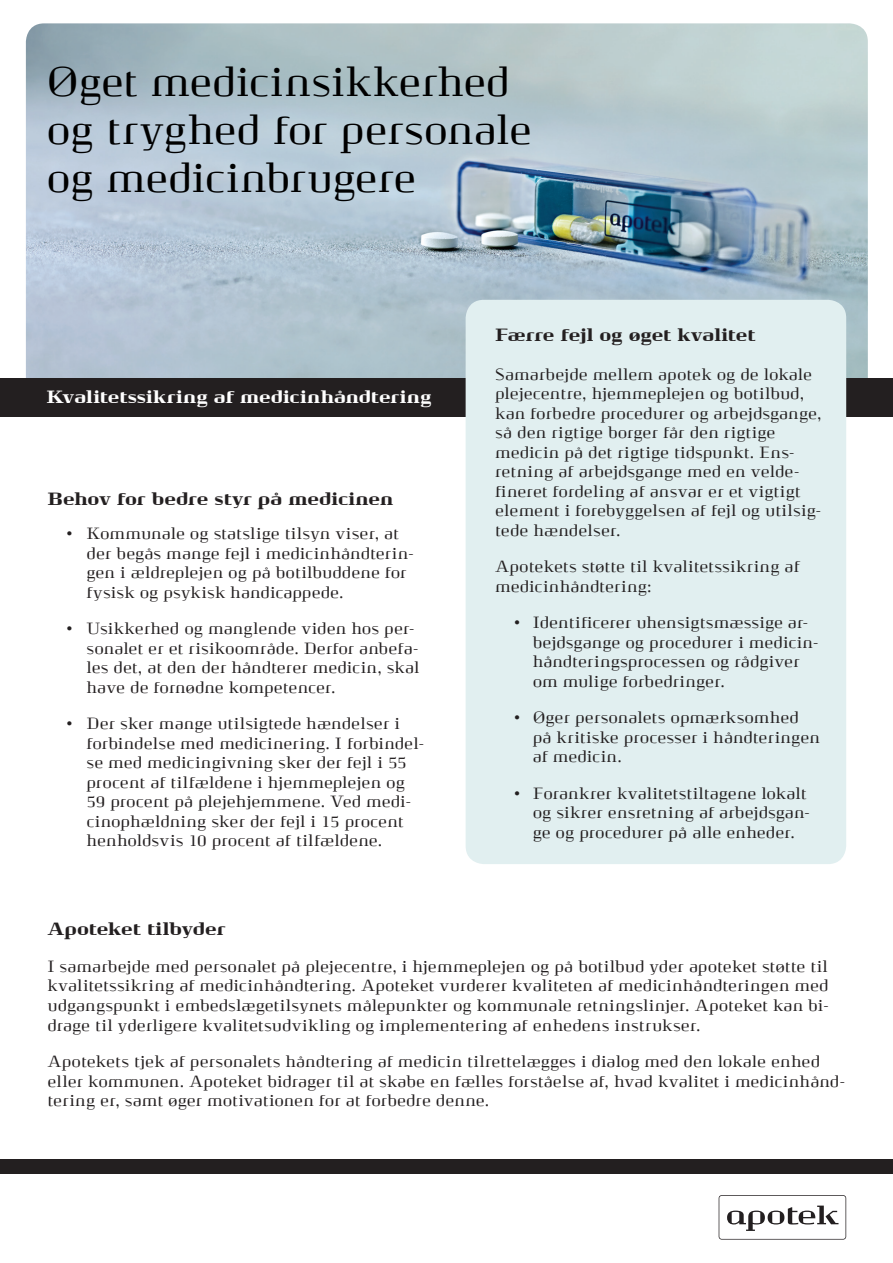
<style>
.page{position:relative;width:893px;height:1263px;background:#fff}
.page>*{position:absolute;margin:0;border:0;box-sizing:border-box;transform-origin:0 0}
.t1{font:42px/48px "Pharma";letter-spacing:-.01em;color:#000}
.t2{font:900 18px "Pharma";letter-spacing:-.01em;color:#231f20}
.t3{font:900 18px "Pharma";color:#fff}
.t4{font:16.5px/19.5px "Pharma";letter-spacing:.005em;color:#231f20}
</style>
<div class="page">
<div style="left:0;top:1159px;width:893px;height:15px;background:#231f20"></div>
<div style="left:719px;top:1195px;width:127px;height:44px;background:#a9a8a8;border-radius:3px"></div>
<div style="left:719px;top:1196px;width:126px;height:43px;background:#fff;border-radius:2px"></div>
<svg style="left:727px;top:1205px;width:111px;height:26px"></svg>
<img style="left:26px;top:23px;width:842px;height:355px">
<div style="left:0;top:378px;width:893px;height:39px;background:#231f20"></div>
<div style="left:466px;top:300px;width:380px;height:564px;background:#e1eff0;border-radius:18px"></div>
<h1 class="t1" style="left:46px;top:57px;width:487px">Øget medicinsikkerhed og tryghed for personale og medicinbrugere</h1>
<p class="t3" style="left:46px;top:386px;width:387px">Kvalitetssikring af medicinhåndtering</p>
<p class="t2" style="left:48px;top:488px;width:347px">Behov for bedre styr på medicinen</p>
<p class="t4" style="left:87px;top:524px;width:329px;text-indent:-21px">• Kommunale og statslige tilsyn viser, at der begås mange fejl i medicinhåndterin&shy;gen i ældreplejen og på botilbuddene for fysisk og psykisk handicappede.</p>
<p class="t4" style="left:86px;top:619px;width:335px;text-indent:-21px">• Usikkerhed og manglende viden hos per&shy;sonalet er et risikoområde. Derfor anbefa&shy;les det, at den der håndterer medicin, skal have de fornødne kompetencer.</p>
<p class="t4" style="left:86px;top:714px;width:339px;text-indent:-21px">• Der sker mange utilsigtede hændelser i forbindelse med medicinering. I forbindel&shy;se med medicingivning sker der fejl i 55 procent af tilfældene i hjemmeplejen og 59 procent på plejehjemmene. Ved medi&shy;cinophældning sker der fejl i 15 procent henholdsvis 10 procent af tilfældene.</p>
<p class="t2" style="left:495px;top:324px;width:262px">Færre fejl og øget kvalitet</p>
<p class="t4" style="left:495px;top:364px;width:328px">Samarbejde mellem apotek og de lokale plejecentre, hjemmeplejen og botilbud, kan forbedre procedurer og arbejdsgange, så den rigtige borger får den rigtige medicin på det rigtige tidspunkt. Ens&shy;retning af arbejdsgange med en velde&shy;fineret fordeling af ansvar er et vigtigt element i forebyggelsen af fejl og utilsig&shy;tede hændelser.</p>
<p class="t4" style="left:495px;top:557px;width:306px">Apotekets støtte til kvalitetssikring af medicinhåndtering:</p>
<p class="t4" style="left:533px;top:613px;width:287px;text-indent:-20px">• Identificerer uhensigtsmæssige ar&shy;bejdsgange og procedurer i medicin&shy;håndteringsprocessen og rådgiver om mulige forbedringer.</p>
<p class="t4" style="left:533px;top:708px;width:289px;text-indent:-20px">• Øger personalets opmærksomhed på kritiske processer i håndteringen af medicin.</p>
<p class="t4" style="left:533px;top:783px;width:279px;text-indent:-20px">• Forankrer kvalitetstiltagene lokalt og sikrer ensretning af arbejdsgan&shy;ge og procedurer på alle enheder.</p>
<p class="t2" style="left:48px;top:918px;width:179px">Apoteket tilbyder</p>
<p class="t4" style="left:48px;top:956px;width:783px;text-align:justify">I samarbejde med personalet på plejecentre, i hjemmeplejen og på botilbud yder apoteket støtte til kvalitetssikring af medicinhåndtering. Apoteket vurderer kvaliteten af medicinhåndteringen med udgangspunkt i embedslægetilsynets målepunkter og kommunale retningslinjer. Apoteket kan bi&shy;drage til yderligere kvalitetsudvikling og implementering af enhedens instrukser.</p>
<p class="t4" style="left:48px;top:1051px;width:799px">Apotekets tjek af personalets håndtering af medicin tilrettelægges i dialog med den lokale enhed eller kommunen. Apoteket bidrager til at skabe en fælles forståelse af, hvad kvalitet i medicinhånd&shy;tering er, samt øger motivationen for at forbedre denne.</p>
</div>
